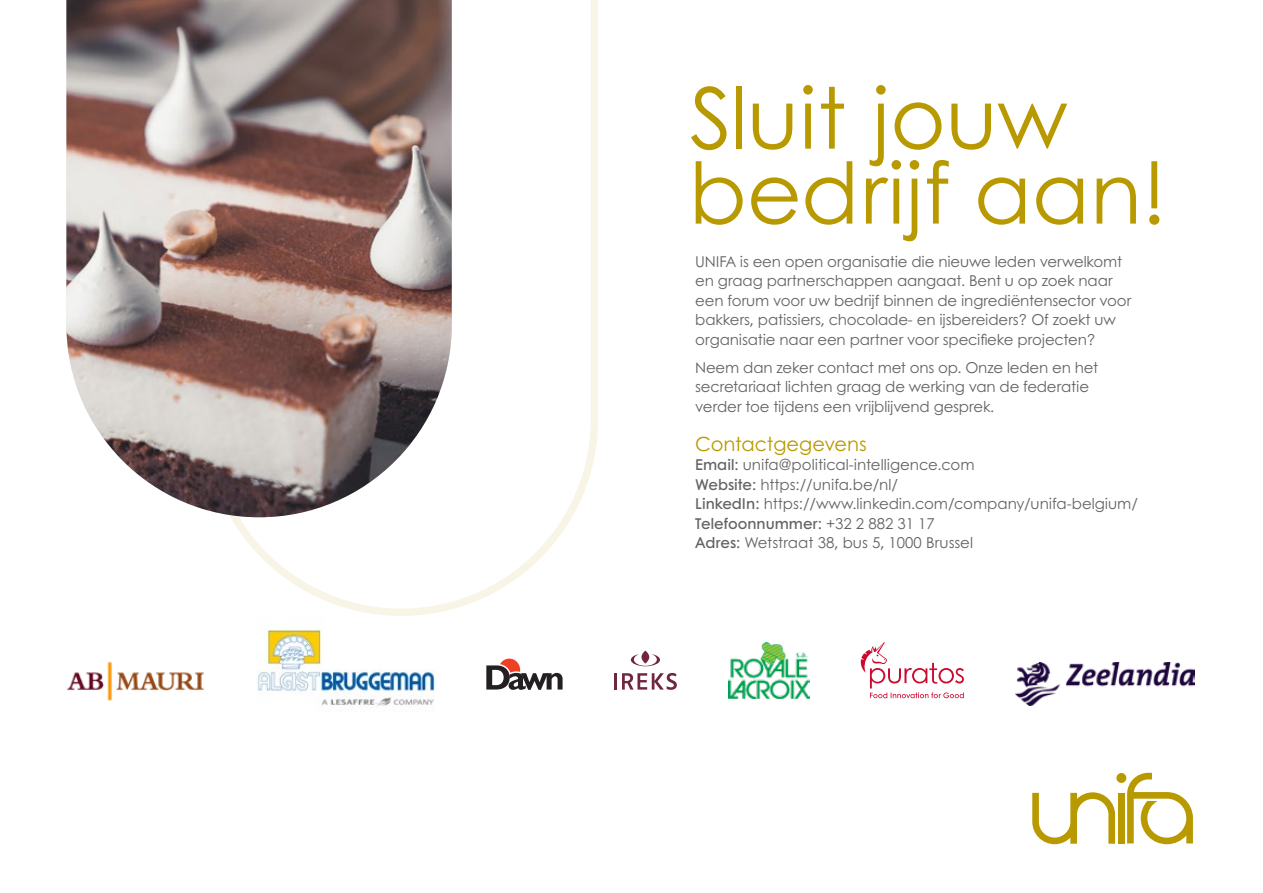
<style>
.page{position:relative;width:1263px;height:893px;background:#fff}
.page>*{position:absolute;margin:0;border:0;box-sizing:border-box;transform-origin:0 0}
.t1{font:84.75px/75px "Century Gothic";color:#b89900}
.t2{font:19.5px "Century Gothic";color:#b89900}
.t3{font:15px/19.5px "Century Gothic";letter-spacing:-.01em;color:#646363}
.s1{font-weight:600}
</style>
<div class="page">
<svg style="left:1032px;top:792px;width:83px;height:52px"></svg>
<svg style="left:1127px;top:773px;width:66px;height:71px"></svg>
<div style="left:1118px;top:793px;width:7px;height:50px;background:#b89900"></div>
<div style="left:1116px;top:773px;width:10px;height:10px;background:#b89900;border-radius:50%"></div>
<svg style="left:230px;top:0;width:368px;height:616px"></svg>
<img style="left:66px;top:0;width:386px;height:517px">
<img style="left:67px;top:661px;width:137px;height:40px">
<hr style="left:614px;top:673px;width:3px;height:17px;background:#70263d">
<svg style="left:622px;top:673px;width:55px;height:17px"></svg>
<svg style="left:631px;top:651px;width:29px;height:15px"></svg>
<img style="left:728px;top:642px;width:81px;height:56px">
<svg style="left:486px;top:659px;width:77px;height:31px"></svg>
<svg style="left:861px;top:642px;width:103px;height:56px"></svg>
<img style="left:1015px;top:663px;width:179px;height:42px">
<img style="left:257px;top:621px;width:178px;height:86px">
<h1 class="t1" style="left:689px;top:79px;width:479px">Sluit jouw bedrijf aan!</h1>
<p class="t3" style="left:695px;top:251px;width:438px">UNIFA is een open organisatie die nieuwe leden verwelkomt en graag partnerschappen aangaat. Bent u op zoek naar een forum voor uw bedrijf binnen de ingrediëntensector voor bakkers, patissiers, chocolade- en ijsbereiders? Of zoekt uw organisatie naar een partner voor specifieke projecten?</p>
<p class="t3" style="left:695px;top:357px;width:404px">Neem dan zeker contact met ons op. Onze leden en het secretariaat lichten graag de werking van de federatie verder toe tijdens een vrijblijvend gesprek.</p>
<h2 class="t2" style="left:695px;top:431px;width:173px">Contactgegevens</h2>
<p class="t3" style="left:695px;top:455px;width:444px"><span class="s1">Email:</span> unifa@political-intelligence.com<br><span class="s1">Website:</span> https://unifa.be/nl/<br><span class="s1">LinkedIn:</span> https://www.linkedin.com/company/unifa-belgium/ <span class="s1">Telefoonnummer:</span> +32 2 882 31 17<br><span class="s1">Adres:</span> Wetstraat 38, bus 5, 1000 Brussel</p>
</div>
